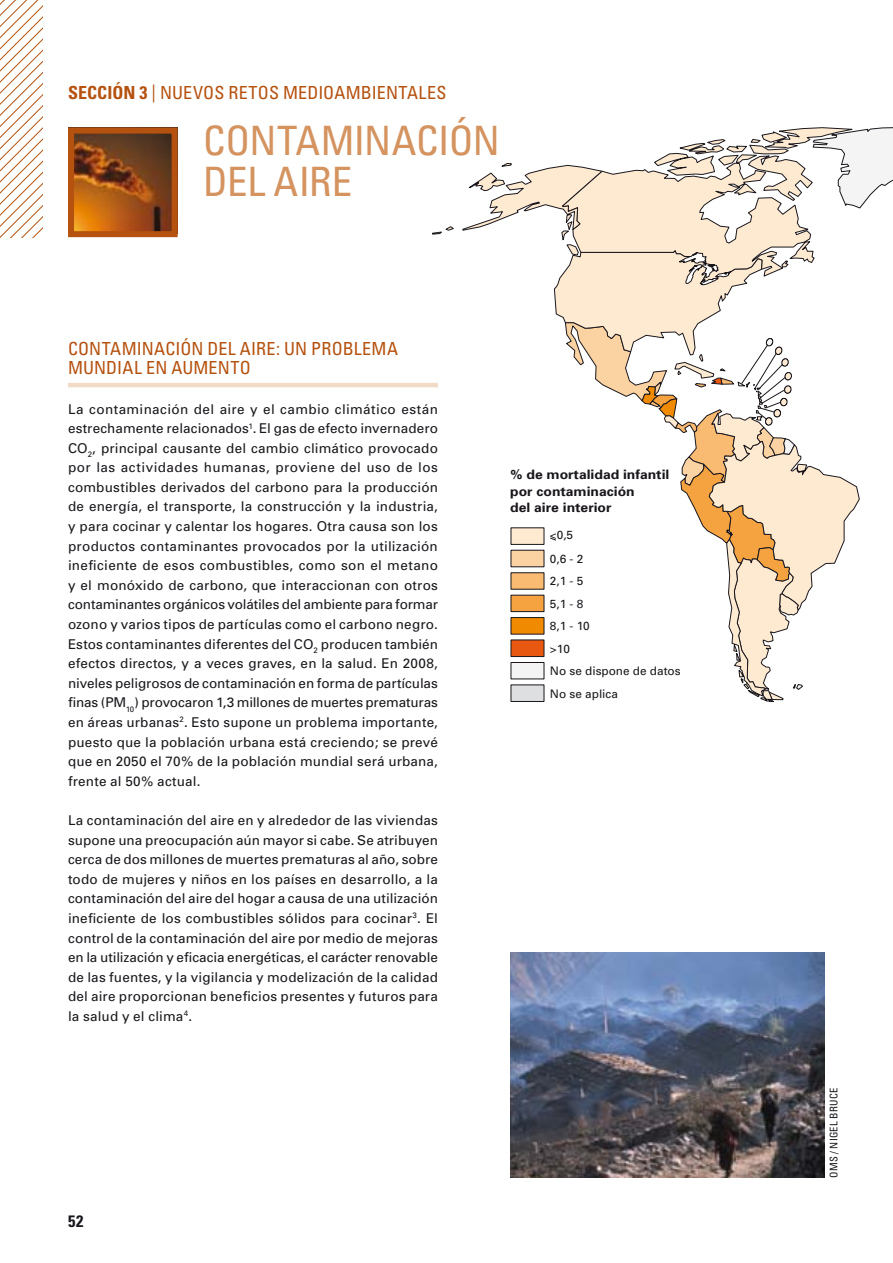
<style>
.page{position:relative;width:893px;height:1263px;background:#fff}
.page>*{position:absolute;margin:0;border:0;box-sizing:border-box;transform-origin:0 0}
.section_3__main_titl{font:condensed 40.5px/40.5px "Univers";letter-spacing:-.01em;color:#d4935f}
.section_3__body_text{font:condensed 18px/19.6px "Univers";letter-spacing:.01em;color:#b5520f}
.section_3__top{font:condensed 18px "Univers";letter-spacing:.01em;color:#b5520f}
.t1{font:700 condensed 16.5px "Univers";color:#1a171c}
.body_text{font:13.5px/19.6px "Univers";letter-spacing:.015em;color:#1a171c;text-align:justify}
.t2{font:700 13.05px/16.5px "Univers";color:#1a171c;scale:1.07 1}
.t3{font:11.7px/22.4px "Univers";color:#1a171c}
.credit{font:condensed 10.5px "Univers";letter-spacing:.03em;color:#1a171c}
.s1{font-weight:700}
</style>
<div class="page">
<svg style="left:0;top:0;width:43px;height:237px"></svg>
<img style="left:75px;top:135px;width:96px;height:95px">
<div style="left:68px;top:128px;width:110px;height:109px;border:6px solid #b5520f"></div>
<hr style="left:68px;top:383px;width:370px;height:4px;background:#f1dac6">
<svg style="left:854px;top:127px;width:39px;height:4px"></svg>
<svg style="left:779px;top:127px;width:74px;height:4px"></svg>
<svg style="left:503px;top:131px;width:390px;height:121px"></svg>
<svg style="left:432px;top:165px;width:330px;height:158px"></svg>
<svg style="left:565px;top:252px;width:295px;height:450px"></svg>
<img style="left:510px;top:953px;width:315px;height:225px">
<div style="left:511px;top:528px;width:33px;height:16px;background:#fee9d1"></div>
<div style="left:511px;top:550px;width:33px;height:17px;background:#fbd2a2"></div>
<div style="left:511px;top:573px;width:33px;height:16px;background:#f9ba72"></div>
<div style="left:511px;top:595px;width:33px;height:17px;background:#f5a241;border:1px solid #1a171c"></div>
<div style="left:511px;top:617px;width:33px;height:17px;background:#f08a00;border:1px solid #1a171c"></div>
<div style="left:511px;top:640px;width:33px;height:17px;background:#e85811;border:1px solid #1a171c"></div>
<div style="left:511px;top:662px;width:33px;height:17px;background:#f4f4f5;border:1px solid #1a171c"></div>
<div style="left:511px;top:685px;width:33px;height:16px;background:#dedfe0"></div>
<svg style="left:550px;top:537px;width:6px;height:4px"></svg>
<p class="section_3__top" style="left:68px;top:82px;width:380px"><span class="s1">SECCIÓN 3</span> | NUEVOS RETOS MEDIOAMBIENTALES</p>
<p class="section_3__main_titl" style="left:203px;top:120px;width:298px">CONTAMINACIÓN<br>DEL AIRE</p>
<p class="section_3__body_text" style="left:68px;top:338px;width:332px">CONTAMINACIÓN DEL AIRE: UN PROBLEMA<br>MUNDIAL EN AUMENTO</p>
<p class="body_text" style="left:68px;top:399px;width:371px">La contaminación del aire y el cambio climático están estrechamente relacionados<sup>1</sup>. El gas de efecto invernadero CO<sub>2</sub>, principal causante del cambio climático provocado por las actividades humanas, proviene del uso de los combustibles derivados del carbono para la producción de energía, el transporte, la construcción y la industria, y para cocinar y calentar los hogares. Otra causa son los productos contaminantes provocados por la utilización ineficiente de esos combustibles, como son el metano y el monóxido de carbono, que interaccionan con otros contaminantes orgánicos volátiles del ambiente para formar ozono y varios tipos de partículas como el carbono negro.<br>Estos contaminantes diferentes del CO<sub>2</sub> producen también efectos directos, y a veces graves, en la salud. En 2008, niveles peligrosos de contaminación en forma de partículas finas (PM<sub>10</sub>) provocaron 1,3 millones de muertes prematuras en áreas urbanas<sup>2</sup>. Esto supone un problema importante, puesto que la población urbana está creciendo; se prevé que en 2050 el 70% de la población mundial será urbana, frente al 50% actual.</p>
<p class="body_text" style="left:68px;top:810px;width:371px">La contaminación del aire en y alrededor de las viviendas supone una preocupación aún mayor si cabe. Se atribuyen cerca de dos millones de muertes prematuras al año, sobre todo de mujeres y niños en los países en desarrollo, a la contaminación del aire del hogar a causa de una utilización ineficiente de los combustibles sólidos para cocinar<sup>3</sup>. El control de la contaminación del aire por medio de mejoras en la utilización y eficacia energéticas, el carácter renovable de las fuentes, y la vigilancia y modelización de la calidad del aire proporcionan beneficios presentes y futuros para la salud y el clima<sup>4</sup>.</p>
<p class="t2" style="left:510px;top:466px;width:150px">% de mortalidad infantil por contaminación<br>del aire interior</p>
<p class="t3" style="left:550px;top:523px;width:35px;line-height:23.7px">&lt;0,5<br>0,6 - 2</p>
<p class="t3" style="left:550px;top:570px;width:132px">2,1 - 5<br>5,1 - 8<br>8,1 - 10<br>&gt;10<br>No se dispone de datos<br>No se aplica</p>
<p class="t1" style="left:68px;top:1211px;width:17px">52</p>
<p class="credit" style="left:827px;top:1178px;width:92px;rotate:-90deg">OMS / NIGEL BRUCE</p>
</div>
